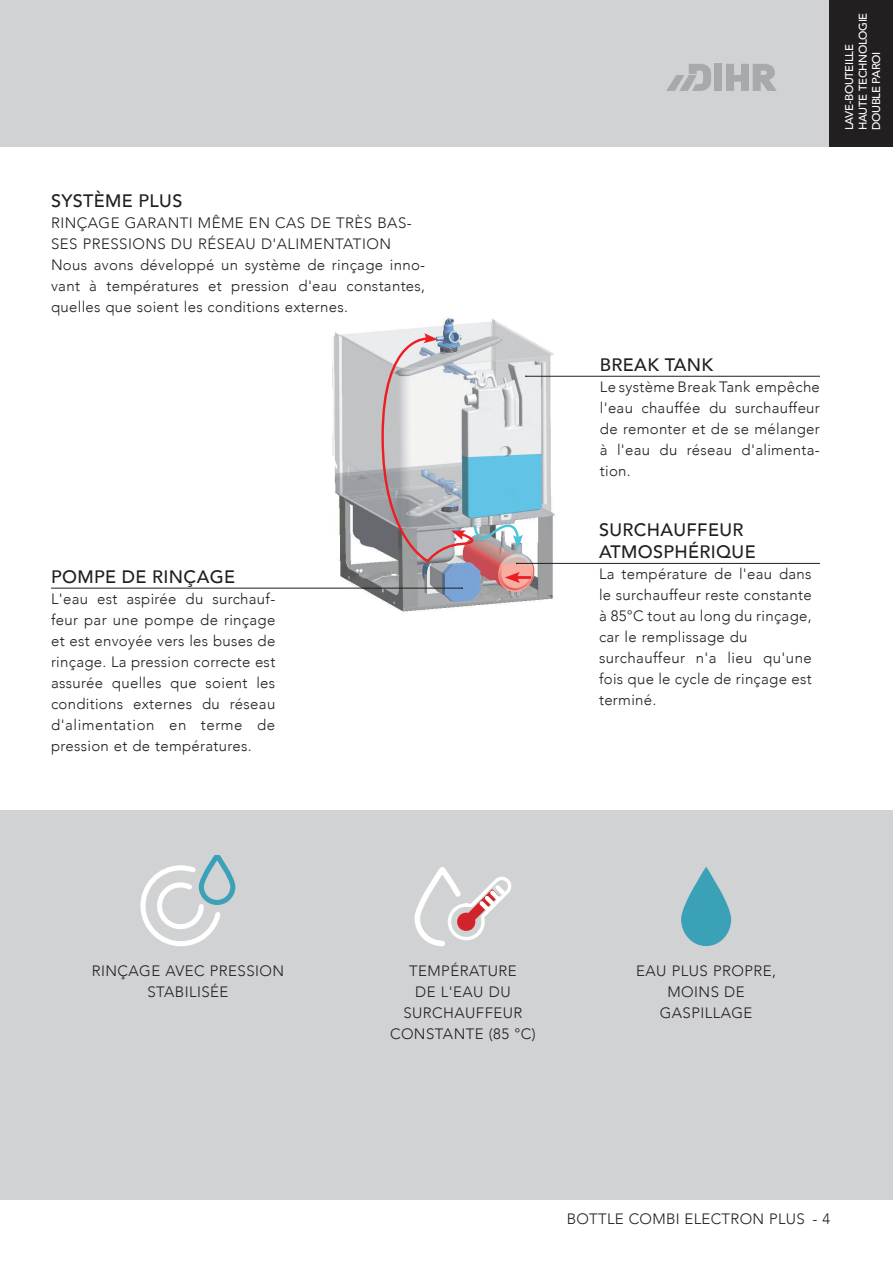
<style>
.page{position:relative;width:893px;height:1263px;background:#fff}
.page>*{position:absolute;margin:0;border:0;box-sizing:border-box;transform-origin:0 0}
.t1{font:500 18px "Avenir";letter-spacing:.02em;color:#231f20}
.P_giustifica_SX{font:300 15px/21px "Avenir";letter-spacing:.02em;color:#231f20;text-align:justify}
.t2{font:500 11.25px/13.5px "Avenir";letter-spacing:-.03em;color:#fff}
</style>
<div class="page">
<div style="left:0;top:0;width:893px;height:147px;background:#d1d2d4"></div>
<img style="left:317px;top:318px;width:250px;height:294px">
<hr style="left:515px;top:576px;width:15px;height:3px;background:#ee1d23">
<svg style="left:505px;top:572px;width:15px;height:11px"></svg>
<hr style="left:51px;top:588px;width:411px;height:1px;background:#231f20">
<hr style="left:517px;top:563px;width:303px;height:1px;background:#231f20">
<hr style="left:526px;top:376px;width:294px;height:1px;background:#231f20">
<svg style="left:380px;top:333px;width:147px;height:231px"></svg>
<div style="left:0;top:810px;width:893px;height:389px;background:#d1d2d4"></div>
<svg style="left:681px;top:867px;width:50px;height:79px"></svg>
<svg style="left:414px;top:869px;width:98px;height:78px"></svg>
<svg style="left:140px;top:856px;width:96px;height:91px"></svg>
<div style="left:829px;top:0;width:64px;height:147px;background:#231f20"></div>
<div style="left:714px;top:64px;width:8px;height:27px;background:#a8a9ad"></div>
<svg style="left:726px;top:64px;width:51px;height:27px"></svg>
<svg style="left:666px;top:64px;width:45px;height:27px"></svg>
<h3 class="t1" style="left:51px;top:185px;width:133px">SYSTÈME PLUS</h3>
<h5 class="P_giustifica_SX" style="left:51px;top:213px;width:362px">RINÇAGE GARANTI MÊME EN CAS DE TRÈS BAS-<br>SES PRESSIONS DU RÉSEAU D'ALIMENTATION</h5>
<p class="P_giustifica_SX" style="left:51px;top:255px;width:376px">Nous avons développé un système de rinçage inno&shy;vant à températures et pression d'eau constantes, quelles que soient les conditions externes.</p>
<h3 class="t1" style="left:51px;top:561px;width:186px">POMPE DE RINÇAGE</h3>
<p class="P_giustifica_SX" style="left:51px;top:588px;width:226px">L'eau est aspirée du surchauf&shy;feur par une pompe de rinçage et est envoyée vers les buses de rinçage. La pression correcte est assurée quelles que soient les conditions externes du réseau d'alimentation en terme de pression et de températures.</p>
<p class="t2" style="left:842px;top:130px;width:119px;rotate:-90deg">LAVE-BOUTEILLE<br>HAUTE TECHNOLOGIE<br>DOUBLE PAROI</p>
<h3 class="t1" style="left:600px;top:349px;width:115px">BREAK TANK</h3>
<p class="P_giustifica_SX" style="left:600px;top:376px;width:222px">Le système Break Tank empêche l'eau chauffée du surchauffeur de remonter et de se mélanger à l'eau du réseau d'alimenta&shy;tion.</p>
<h3 class="t1" style="left:599px;top:514px;width:146px">SURCHAUFFEUR</h3>
<h3 class="t1" style="left:599px;top:536px;width:158px">ATMOSPHÉRIQUE</h3>
<p class="P_giustifica_SX" style="left:599px;top:563px;width:214px">La température de l'eau dans le surchauffeur reste constante</p>
<p class="P_giustifica_SX" style="left:599px;top:605px;width:214px">à 85°C tout au long du rinçage,</p>
<p class="P_giustifica_SX" style="left:599px;top:626px;width:150px">car le remplissage du</p>
<p class="P_giustifica_SX" style="left:599px;top:647px;width:214px">surchauffeur n'a lieu qu'une fois que le cycle de rinçage est terminé.</p>
<h5 class="P_giustifica_SX" style="left:390px;top:960px;width:147px;text-align:center">TEMPÉRATURE<br>DE L'EAU DU<br>SURCHAUFFEUR<br>CONSTANTE (85 °C)</h5>
<h5 class="P_giustifica_SX" style="left:92px;top:960px;width:194px;text-align:center">RINÇAGE AVEC PRESSION<br>STABILISÉE</h5>
<h5 class="P_giustifica_SX" style="left:636px;top:960px;width:141px;text-align:center">EAU PLUS PROPRE,<br>MOINS DE</h5>
<h5 class="P_giustifica_SX" style="left:660px;top:1002px;width:94px">GASPILLAGE</h5>
<p class="P_giustifica_SX" style="left:567px;top:1208px;width:239px">BOTTLE COMBI ELECTRON PLUS</p>
<p class="P_giustifica_SX" style="left:812px;top:1208px;width:19px">- 4</p>
</div>
